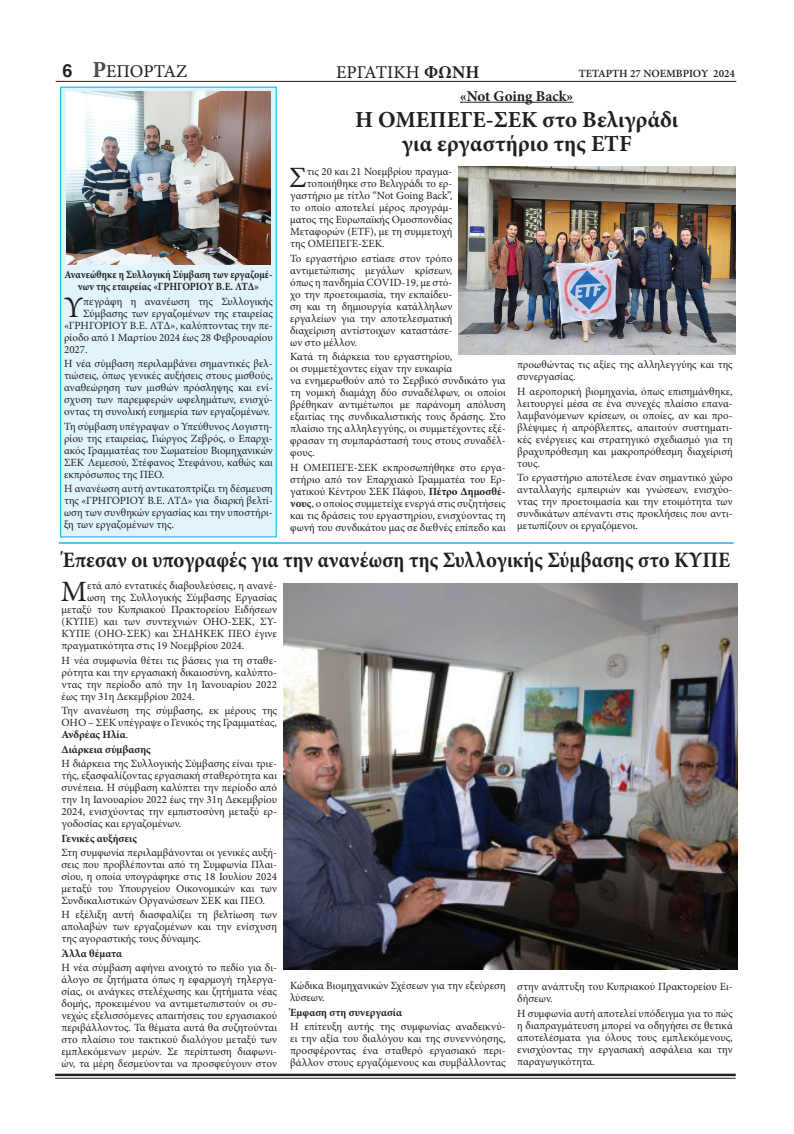
<style>
.page{position:relative;width:794px;height:1134px;background:#fff}
.page>*{position:absolute;margin:0;border:0;box-sizing:border-box;transform-origin:0 0}
.t1{font:29.5px "Minion Pro";color:#231f20}
.t2{font:700 23px "Minion Pro";color:#231f20}
.t3{font:700 22px "Minion Pro";color:#231f20;scale:.94 1}
.t4{font:18px "Minion Pro Capt";color:#231f20}
.t5{font:700 18px "Helvetica";color:#231f20}
.t6{font:700 15px "Minion Pro";color:#231f20}
.t7{font:11px/12px "Minion Pro";color:#231f20;text-align:justify}
.t8{font:700 11px/12px "Minion Pro";color:#231f20;text-align:center;scale:.91 1}
.t9{font:700 11px "Minion Pro";color:#231f20}
.t10{font:600 11px "Minion Pro";color:#231f20}
.s1{font-family:"Minion Pro";font-weight:700;font-size:23px;color:#4b4c4d}
.s2{font-family:"Minion Pro";font-weight:700}
.s3{font-weight:700}
</style>
<div class="page">
<div style="left:61px;top:87px;width:215px;height:450px;background:#e1f4fc"></div>
<div style="left:60px;top:87px;width:217px;height:450px;border:1px solid #00aeef"></div>
<hr style="left:460px;top:102px;width:113px;height:1px;background:#231f20">
<hr style="left:59px;top:542px;width:674px;height:2px;background:#00aeef">
<img style="left:66px;top:92px;width:204px;height:173px">
<img style="left:458px;top:166px;width:278px;height:189px">
<img style="left:284px;top:583px;width:453px;height:386px">
<hr style="left:55px;top:1074px;width:680px;height:2px;background:#231f20">
<hr style="left:55px;top:1078px;width:680px;height:1px;background:#231f20">
<hr style="left:56px;top:81px;width:680px;height:1px;background:#231f20">
<p class="t5" style="left:62px;top:60px;width:12px">6</p>
<p class="t4" style="left:92px;top:60px;width:96px"><span class="s1">Ρ</span>ΕΠΟΡΤΑΖ</p>
<p class="t4" style="left:336px;top:61px;width:145px">ΕΡΓΑΤΙΚΗ <span class="s2">ΦΩΝΗ</span></p>
<p class="t10" style="left:579px;top:66px;width:158px">ΤΕΤΑΡΤΗ 27 ΝΟΕΜΒΡΙΟΥ 2024</p>
<p class="t8" style="left:64px;top:268px;width:230px">Ανανεώθηκε η Συλλογική Σύμβαση των εργαζομέ&shy;νων της εταιρείας «ΓΡΗΓΟΡΙΟΥ Β.Ε. ΛΤΔ»</p>
<p class="t1" style="left:64px;top:287px;width:21px">Υ</p>
<p class="t7" style="left:83px;top:295px;width:191px">πεγράφη η ανανέωση της Συλλογικής</p>
<p class="t7" style="left:83px;top:307px;width:191px">Σύμβασης των εργαζομένων της εταιρείας</p>
<p class="t7" style="left:64px;top:319px;width:210px">«ΓΡΗΓΟΡΙΟΥ Β.Ε. ΛΤΔ», καλύπτοντας την πε-</p>
<p class="t7" style="left:64px;top:331px;width:210px">ρίοδο από 1 Μαρτίου 2024 έως 28 Φεβρουαρίου</p>
<p class="t7" style="left:64px;top:343px;width:25px">2027.</p>
<p class="t7" style="left:64px;top:358px;width:210px">Η νέα σύμβαση περιλαμβάνει σημαντικές βελ&shy;τιώσεις, όπως γενικές αυξήσεις στους μισθούς, αναθεώρηση των μισθών πρόσληψης και ενί&shy;σχυση των παρεμφερών ωφελημάτων, ενισχύ&shy;οντας τη συνολική ευημερία των εργαζομένων.</p>
<p class="t7" style="left:64px;top:420px;width:210px">Τη σύμβαση υπέγραψαν ο Υπεύθυνος Λογιστη&shy;ρίου της εταιρείας, Γιώργος Ζεβρός, ο Επαρχι&shy;ακός Γραμματέας του Σωματείου Βιομηχανικών ΣΕΚ Λεμεσού, Στέφανος Στεφάνου, καθώς και εκπρόσωπος της ΠΕΟ.</p>
<p class="t7" style="left:64px;top:482px;width:210px">Η ανανέωση αυτή αντικατοπτρίζει τη δέσμευση της «ΓΡΗΓΟΡΙΟΥ Β.Ε. ΛΤΔ» για διαρκή βελτί&shy;ωση των συνθηκών εργασίας και την υποστήρι&shy;ξη των εργαζομένων της.</p>
<p class="t6" style="left:460px;top:85px;width:115px">«Not Going Back»</p>
<p class="t2" style="left:355px;top:103px;width:324px">Η ΟΜΕΠΕΓΕ-ΣΕΚ στο Βελιγράδι</p>
<p class="t2" style="left:401px;top:127px;width:232px">για εργαστήριο της ETF</p>
<p class="t1" style="left:289px;top:158px;width:19px">Σ</p>
<p class="t7" style="left:307px;top:166px;width:147px">τις 20 και 21 Νοεμβρίου πραγμα-</p>
<p class="t7" style="left:307px;top:178px;width:147px">τοποιήθηκε στο Βελιγράδι το ερ-</p>
<p class="t7" style="left:290px;top:190px;width:164px">γαστήριο με τίτλο “Not Going Back”,</p>
<p class="t7" style="left:290px;top:202px;width:164px">το οποίο αποτελεί μέρος προγράμ-</p>
<p class="t7" style="left:290px;top:214px;width:164px">ματος της Ευρωπαϊκής Ομοσπονδίας</p>
<p class="t7" style="left:290px;top:226px;width:164px">Μεταφορών (ETF), με τη συμμετοχή</p>
<p class="t7" style="left:290px;top:238px;width:96px">της ΟΜΕΠΕΓΕ-ΣΕΚ.</p>
<p class="t7" style="left:290px;top:252px;width:164px">Το εργαστήριο εστίασε στον τρόπο αντιμετώπισης μεγάλων κρίσεων, όπως η πανδημία COVID-19, με στό&shy;χο την προετοιμασία, την εκπαίδευ&shy;ση και τη δημιουργία κατάλληλων εργαλείων για την αποτελεσματική διαχείριση αντίστοιχων καταστάσε&shy;ων στο μέλλον.</p>
<p class="t7" style="left:290px;top:351px;width:217px;text-align:left">Κατά τη διάρκεια του εργαστηρίου,<br>οι συμμετέχοντες είχαν την ευκαιρία<br>να ενημερωθούν από το Σερβικό συνδικάτο για τη νομική διαμάχη δύο συναδέλφων, οι οποίοι βρέθηκαν αντιμέτωποι με παράνομη απόλυση εξαιτίας της συνδικαλιστικής τους δράσης. Στο πλαίσιο της αλληλεγγύης, οι συμμετέχοντες εξέ&shy;φρασαν τη συμπαράστασή τους στους συναδέλ&shy;φους.</p>
<p class="t7" style="left:290px;top:461px;width:217px">Η ΟΜΕΠΕΓΕ-ΣΕΚ εκπροσωπήθηκε στο εργα&shy;στήριο από τον Επαρχιακό Γραμματέα του Ερ&shy;γατικού Κέντρου ΣΕΚ Πάφου, <span class="s3">Πέτρο Δημοσθέ&shy;νους</span>, ο οποίος συμμετείχε ενεργά στις συζητήσεις και τις δράσεις του εργαστηρίου, ενισχύοντας τη φωνή του συνδικάτου μας σε διεθνές επίπεδο και</p>
<p class="t7" style="left:517px;top:359px;width:217px">προωθώντας τις αξίες της αλληλεγγύης και της συνεργασίας.</p>
<p class="t7" style="left:517px;top:385px;width:217px">Η αεροπορική βιομηχανία, όπως επισημάνθηκε, λειτουργεί μέσα σε ένα συνεχές πλαίσιο επανα&shy;λαμβανόμενων κρίσεων, οι οποίες, αν και προ&shy;βλέψιμες ή απρόβλεπτες, απαιτούν συστηματι&shy;κές ενέργειες και στρατηγικό σχεδιασμό για τη βραχυπρόθεσμη και μακροπρόθεσμη διαχείρισή τους.</p>
<p class="t7" style="left:517px;top:472px;width:217px">Το εργαστήριο αποτέλεσε έναν σημαντικό χώρο ανταλλαγής εμπειριών και γνώσεων, ενισχύο&shy;ντας την προετοιμασία και την ετοιμότητα των συνδικάτων απέναντι στις προκλήσεις που αντι&shy;μετωπίζουν οι εργαζόμενοι.</p>
<p class="t3" style="left:63px;top:544px;width:711px">Έπεσαν οι υπογραφές για την ανανέωση της Συλλογικής Σύμβασης στο ΚΥΠΕ</p>
<p class="t1" style="left:61px;top:572px;width:28px">Μ</p>
<p class="t7" style="left:87px;top:580px;width:191px">ετά από εντατικές διαβουλεύσεις, η ανανέ-</p>
<p class="t7" style="left:87px;top:592px;width:191px">ωση της Συλλογικής Σύμβασης Εργασίας</p>
<p class="t7" style="left:62px;top:604px;width:217px">μεταξύ του Κυπριακού Πρακτορείου Ειδήσεων</p>
<p class="t7" style="left:62px;top:616px;width:217px">(ΚΥΠΕ) και των συντεχνιών ΟΗΟ-ΣΕΚ, ΣΥ-</p>
<p class="t7" style="left:62px;top:628px;width:217px">ΚΥΠΕ (ΟΗΟ-ΣΕΚ) και ΣΗΔΗΚΕΚ ΠΕΟ έγινε</p>
<p class="t7" style="left:62px;top:640px;width:184px">πραγματικότητα στις 19 Νοεμβρίου 2024.</p>
<p class="t7" style="left:62px;top:654px;width:217px">Η νέα συμφωνία θέτει τις βάσεις για τη σταθε&shy;ρότητα και την εργασιακή δικαιοσύνη, καλύπτο&shy;ντας την περίοδο από την 1η Ιανουαρίου 2022 έως την 31η Δεκεμβρίου 2024.</p>
<p class="t7" style="left:62px;top:705px;width:217px">Την ανανέωση της σύμβασης, εκ μέρους της ΟΗΟ – ΣΕΚ υπέγραψε ο Γενικός της Γραμματέας, <span class="s3">Ανδρέας Ηλία</span>.</p>
<p class="t9" style="left:62px;top:741px;width:91px">Διάρκεια σύμβασης</p>
<p class="t7" style="left:62px;top:758px;width:217px">Η διάρκεια της Συλλογικής Σύμβασης είναι τριε&shy;τής, εξασφαλίζοντας εργασιακή σταθερότητα και συνέπεια. Η σύμβαση καλύπτει την περίοδο από την 1η Ιανουαρίου 2022 έως την 31η Δεκεμβρίου 2024, ενισχύοντας την εμπιστοσύνη μεταξύ ερ&shy;γοδοσίας και εργαζομένων.</p>
<p class="t9" style="left:62px;top:830px;width:77px">Γενικές αυξήσεις</p>
<p class="t7" style="left:62px;top:846px;width:217px">Στη συμφωνία περιλαμβάνονται οι γενικές αυξή&shy;σεις που προβλέπονται από τη Συμφωνία Πλαι&shy;σίου, η οποία υπογράφηκε στις 18 Ιουλίου 2024 μεταξύ του Υπουργείου Οικονομικών και των Συνδικαλιστικών Οργανώσεων ΣΕΚ και ΠΕΟ.</p>
<p class="t7" style="left:62px;top:909px;width:217px">Η εξέλιξη αυτή διασφαλίζει τη βελτίωση των απολαβών των εργαζομένων και την ενίσχυση της αγοραστικής τους δύναμης.</p>
<p class="t9" style="left:62px;top:946px;width:62px">Άλλα θέματα</p>
<p class="t7" style="left:62px;top:962px;width:217px">Η νέα σύμβαση αφήνει ανοιχτό το πεδίο για δι&shy;άλογο σε ζητήματα όπως η εφαρμογή τηλεργα&shy;σίας, οι ανάγκες στελέχωσης και ζητήματα νέας δομής, προκειμένου να αντιμετωπιστούν οι συ&shy;νεχώς εξελισσόμενες απαιτήσεις του εργασιακού περιβάλλοντος. Τα θέματα αυτά θα συζητούνται στο πλαίσιο του τακτικού διαλόγου μεταξύ των εμπλεκόμενων μερών. Σε περίπτωση διαφωνι&shy;ών, τα μέρη δεσμεύονται να προσφεύγουν στον</p>
<p class="t7" style="left:290px;top:980px;width:217px">Κώδικα Βιομηχανικών Σχέσεων για την εξεύρεση λύσεων.</p>
<p class="t9" style="left:290px;top:1004px;width:113px">Έμφαση στη συνεργασία</p>
<p class="t7" style="left:290px;top:1021px;width:217px">Η επίτευξη αυτής της συμφωνίας αναδεικνύ&shy;ει την αξία του διαλόγου και της συνεννόησης, προσφέροντας ένα σταθερό εργασιακό περι&shy;βάλλον στους εργαζόμενους και συμβάλλοντας</p>
<p class="t7" style="left:517px;top:981px;width:217px">στην ανάπτυξη του Κυπριακού Πρακτορείου Ει&shy;δήσεων.</p>
<p class="t7" style="left:517px;top:1007px;width:217px">Η συμφωνία αυτή αποτελεί υπόδειγμα για το πώς η διαπραγμάτευση μπορεί να οδηγήσει σε θετικά αποτελέσματα για όλους τους εμπλεκόμενους, ενισχύοντας την εργασιακή ασφάλεια και την παραγωγικότητα.</p>
</div>
